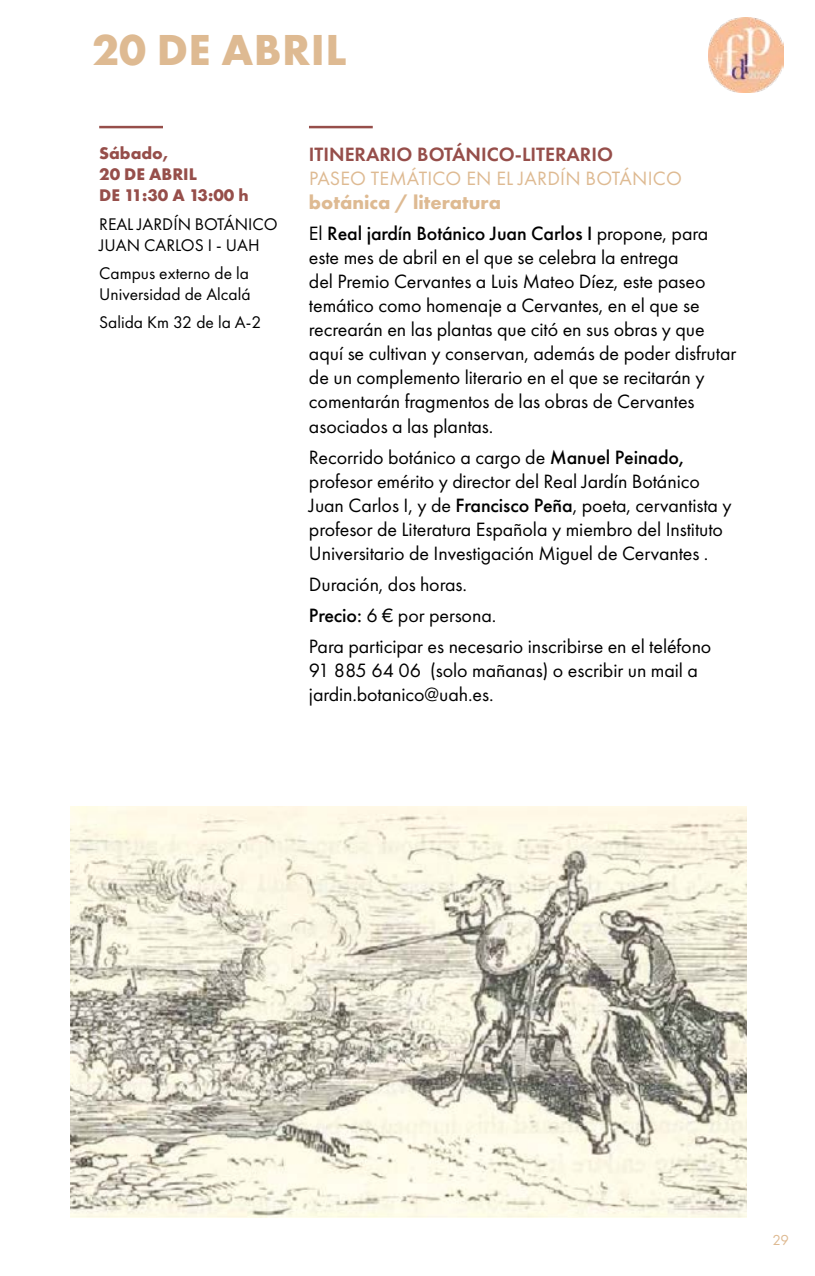
<style>
.page{position:relative;width:815px;height:1276px;background:#fff}
.page>*{position:absolute;margin:0;border:0;box-sizing:border-box;transform-origin:0 0}
.t1{font:700 45px "Futura PT";letter-spacing:.01em;color:#deba92}
.t2{font:20px/24px "Futura PT";letter-spacing:-.005em;color:#000}
.t3{font:500 20px/31px "Futura PT";letter-spacing:-.005em;color:#000}
.t4{font:20px "Futura PT";letter-spacing:.01em;color:#deba92}
.t5{font:600 20px "Futura PT";color:#964e4a}
.t6{font:17.5px/21px "Futura PT";color:#000}
.t7{font:700 17.5px/21px "Futura PT";color:#964e4a}
.t8{font:15px "Futura PT";color:#deba92}
.s1{font-weight:700;color:#deba92}
.s2{font-weight:400}
.s3{font-weight:500}
</style>
<div class="page">
<img style="left:709px;top:18px;width:74px;height:74px">
<img style="left:71px;top:807px;width:675px;height:410px">
<hr style="left:99px;top:126px;width:64px;height:2px;background:#964e4a">
<hr style="left:309px;top:126px;width:64px;height:2px;background:#964e4a">
<h1 class="t1" style="left:92px;top:21px;width:256px">20 DE ABRIL</h1>
<p class="t7" style="left:99px;top:143px;width:151px">Sábado,<br>20 DE ABRIL<br>DE 11:30 A 13:00 h</p>
<p class="t6" style="left:99px;top:213px;width:180px">REAL JARDÍN BOTÁNICO<br>JUAN CARLOS I - UAH</p>
<p class="t6" style="left:99px;top:262px;width:153px">Campus externo de la<br>Universidad de Alcalá</p>
<p class="t6" style="left:99px;top:311px;width:164px">Salida Km 32 de la A-2</p>
<p class="t5" style="left:309px;top:142px;width:306px">ITINERARIO BOTÁNICO-LITERARIO</p>
<p class="t4" style="left:309px;top:167px;width:374px">PASEO TEMÁTICO EN EL JARDÍN BOTÁNICO</p>
<p class="t3" style="left:309px;top:187px;width:401px"><span class="s1">botánica / literatura<br></span><span class="s2">El</span> Real jardín Botánico Juan Carlos I <span class="s2">propone, para</span></p>
<p class="t2" style="left:309px;top:246px;width:429px">este mes de abril en el que se celebra la entrega<br>del Premio Cervantes a Luis Mateo Díez, este paseo temático como homenaje a Cervantes, en el que se recrearán en las plantas que citó en sus obras y que aquí se cultivan y conservan, además de poder disfrutar de un complemento literario en el que se recitarán y comentarán fragmentos de las obras de Cervantes asociados a las plantas.</p>
<p class="t2" style="left:309px;top:445px;width:424px">Recorrido botánico a cargo de <span class="s3">Manuel Peinado, </span>profesor emérito y director del Real Jardín Botánico Juan Carlos I, y de <span class="s3">Francisco Peña</span>, poeta, cervantista y profesor de Literatura Española y miembro del Instituto Universitario de Investigación Miguel de Cervantes .</p>
<p class="t2" style="left:309px;top:568px;width:404px;line-height:31px">Duración, dos horas.<br><span class="s3">Precio:</span> 6 € por persona.<br>Para participar es necesario inscribirse en el teléfono</p>
<p class="t2" style="left:309px;top:658px;width:391px">91 885 64 06 (solo mañanas) o escribir un mail a jardin.botanico@uah.es.</p>
<p class="t8" style="left:772px;top:1231px;width:18px">29</p>
</div>
